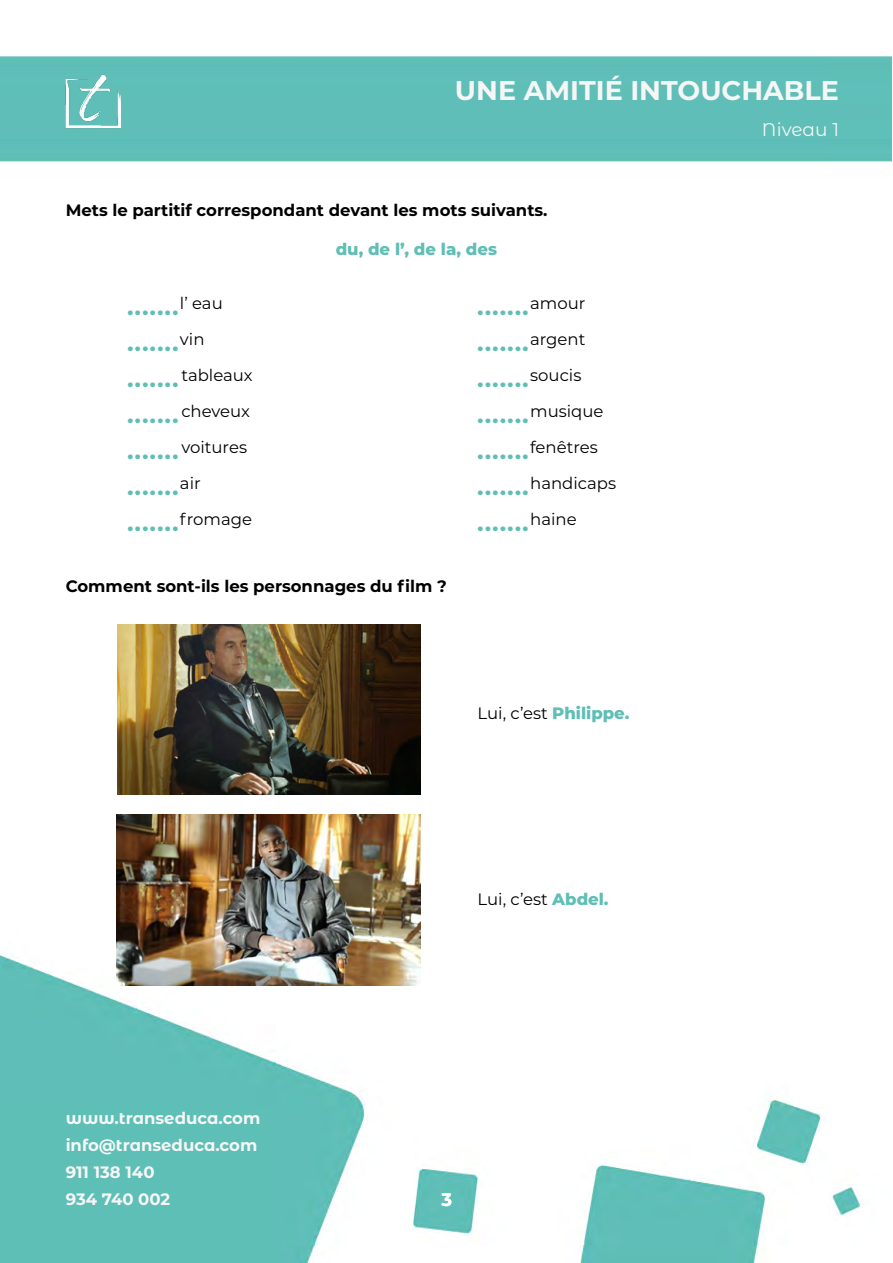
<style>
.page{position:relative;width:893px;height:1263px;background:#fff}
.page>*{position:absolute;margin:0;border:0;box-sizing:border-box;transform-origin:0 0}
.t1{font:700 27px "Montserrat";color:#f6f6f6}
.t2{font:800 21px/36px "Montserrat";color:#5fbeb6}
.t3{font:18.45px "Montserrat Alternates";color:#f6f6f6}
.t4{font:700 18px "Montserrat";color:#fff}
.t5{font:16.5px/36px "Montserrat";color:#000}
.t6{font:700 16.5px "Montserrat";color:#000}
.t7{font:700 16.5px/27px "Montserrat Alternates";color:#f6f6f6}
.t8{font:800 16.5px "Montserrat";color:#5fbeb6}
.s1{font-weight:800;font-size:21px;color:#5fbeb6}
.s2{font-weight:800;color:#5fbeb6}
</style>
<div class="page">
<img style="left:0;top:56px;width:892px;height:1207px">
<img style="left:66px;top:74px;width:55px;height:66px">
<img style="left:117px;top:624px;width:304px;height:170px">
<img style="left:117px;top:815px;width:304px;height:171px">
<p class="t1" style="left:455px;top:71px;width:385px">UNE AMITIÉ INTOUCHABLE</p>
<p class="t3" style="left:762px;top:117px;width:78px">Niveau 1</p>
<p class="t6" style="left:66px;top:198px;width:483px">Mets le partitif correspondant devant les mots suivants.</p>
<p class="t8" style="left:336px;top:237px;width:163px">du, de l’, de la, des</p>
<p class="t2" style="left:127px;top:289px;width:97px">.......<sup>l’</sup> <sup>eau </sup>.......<sup>vin</sup></p>
<p class="t5" style="left:127px;top:357px;width:127px"><span class="s1">.......</span> tableaux</p>
<p class="t2" style="left:127px;top:397px;width:124px">.......<sup>cheveux</sup></p>
<p class="t5" style="left:127px;top:429px;width:121px"><span class="s1">.......</span> voitures</p>
<p class="t2" style="left:127px;top:469px;width:126px">.......<sup>air </sup>.......<sup>fromage</sup></p>
<p class="t2" style="left:477px;top:289px;width:127px">.......<sup>amour </sup>.......<sup>argent </sup>.......<sup>soucis </sup>.......<sup>musique</sup></p>
<p class="t5" style="left:477px;top:429px;width:140px"><span class="s1">.......</span>fenêtres <span class="s1">.......</span>handicaps</p>
<p class="t2" style="left:477px;top:505px;width:101px">.......<sup>haine</sup></p>
<p class="t6" style="left:66px;top:574px;width:383px">Comment sont-ils les personnages du film ?</p>
<p class="t5" style="left:478px;top:695px;width:154px">Lui, c’est <span class="s2">Philippe.</span></p>
<p class="t5" style="left:478px;top:881px;width:133px">Lui, c’est <span class="s2">Abdel.</span></p>
<p class="t7" style="left:66px;top:1104px;width:196px">www.transeduca.com info@transeduca.com<br>911 138 140<br>934 740 002</p>
<p class="t4" style="left:441px;top:1186px;width:12px">3</p>
</div>
